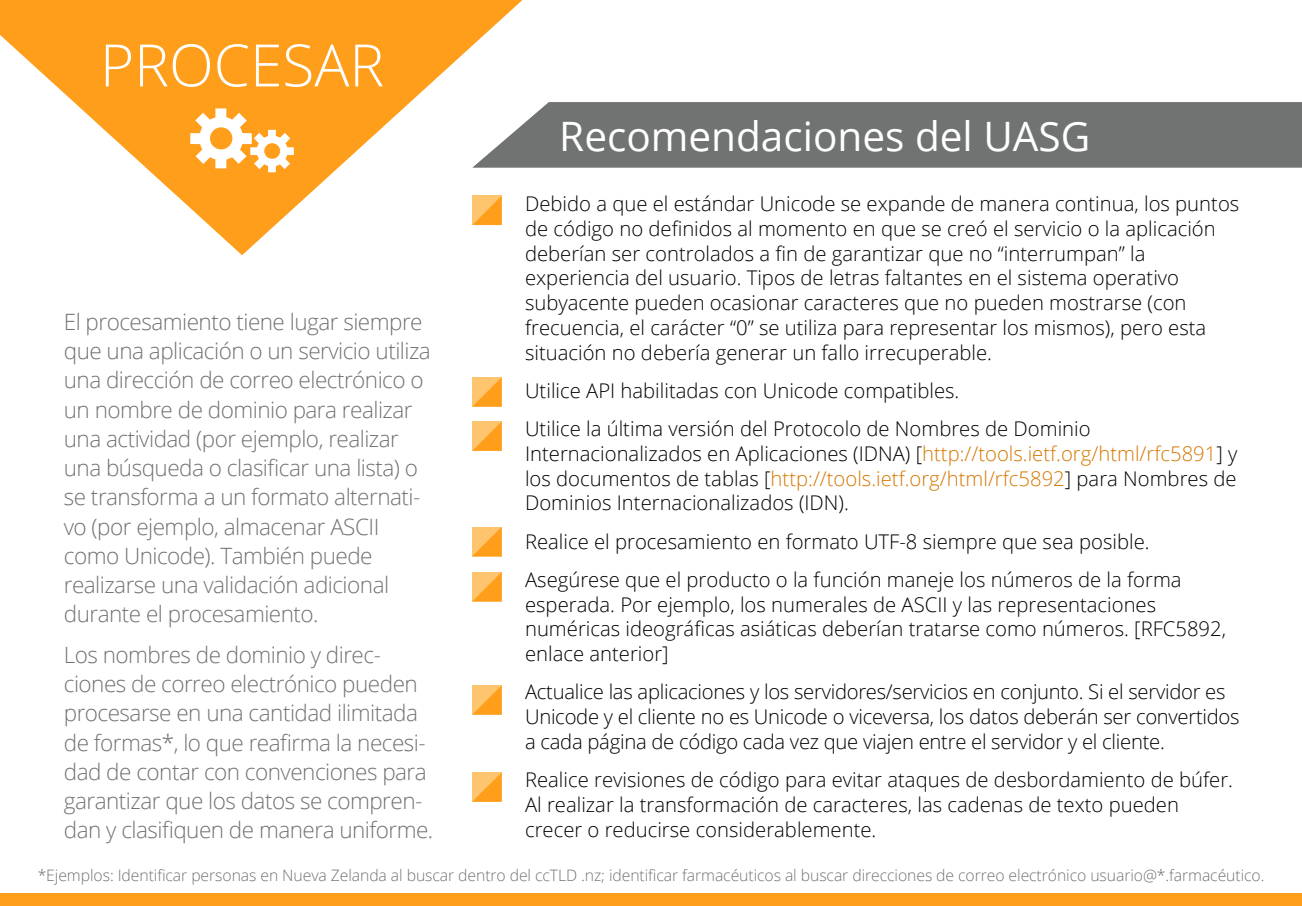
<style>
.page{position:relative;width:1302px;height:906px;background:#fff}
.page>*{position:absolute;margin:0;border:0;box-sizing:border-box;transform-origin:0 0}
.t1{font:300 58.5px "Open Sans";color:#fff}
.t2{font:40.5px "Open Sans";color:#fff}
.t3{font:300 22.5px/29.2px "Open Sans";letter-spacing:-.025em;color:#707372}
.t4{font:300 20.25px/24.8px "Open Sans";color:#000}
.t5{font:300 15.75px "Open Sans";letter-spacing:-.005em;color:#707372}
.s1{color:#d57800}
</style>
<div class="page">
<svg style="left:0;top:0;width:522px;height:255px;fill:#ff9e1b"></svg>
<svg style="left:472px;top:102px;width:829px;height:66px;background:#777a79"></svg>
<svg style="left:472px;top:196px;width:29px;height:29px"></svg>
<svg style="left:472px;top:527px;width:29px;height:29px"></svg>
<svg style="left:472px;top:572px;width:29px;height:29px"></svg>
<svg style="left:472px;top:685px;width:29px;height:29px"></svg>
<svg style="left:472px;top:772px;width:29px;height:29px"></svg>
<svg style="left:190px;top:108px;width:104px;height:64px"></svg>
<div style="left:0;top:893px;width:1301px;height:13px;background:#ff9e1b"></div>
<svg style="left:472px;top:377px;width:29px;height:29px"></svg>
<svg style="left:472px;top:421px;width:29px;height:30px"></svg>
<h1 class="t1" style="left:100px;top:25px;width:286px">PROCESAR</h1>
<p class="t3" style="left:64px;top:306px;width:368px">El procesamiento tiene lugar siempre que una aplicación o un servicio utiliza una dirección de correo electrónico o un nombre de dominio para realizar una actividad (por ejemplo, realizar una búsqueda o clasificar una lista) o se transforma a un formato alternati&shy;vo (por ejemplo, almacenar ASCII como Unicode). También puede realizarse una validación adicional durante el procesamiento.</p>
<p class="t3" style="left:64px;top:639px;width:371px">Los nombres de dominio y direc&shy;ciones de correo electrónico pueden procesarse en una cantidad ilimitada de formas*, lo que reafirma la necesi&shy;dad de contar con convenciones para garantizar que los datos se compren&shy;dan y clasifiquen de manera uniforme.</p>
<h2 class="t2" style="left:559px;top:109px;width:532px">Recomendaciones del UASG</h2>
<p class="t4" style="left:525px;top:191px;width:715px">Debido a que el estándar Unicode se expande de manera continua, los puntos de código no definidos al momento en que se creó el servicio o la aplicación deberían ser controlados a fin de garantizar que no “interrumpan” la experiencia del usuario. Tipos de letras faltantes en el sistema operativo subyacente pueden ocasionar caracteres que no pueden mostrarse (con frecuencia, el carácter “0” se utiliza para representar los mismos), pero esta situación no debería generar un fallo irrecuperable.</p>
<p class="t4" style="left:525px;top:371px;width:567px;line-height:38.2px">Utilice API habilitadas con Unicode compatibles.<br>Utilice la última versión del Protocolo de Nombres de Dominio</p>
<p class="t4" style="left:525px;top:440px;width:713px;text-align:justify">Internacionalizados en Aplicaciones (IDNA) [<span class="s1">http://tools.ietf.org/html/rfc5891</span>] y los documentos de tablas [<span class="s1">http://tools.ietf.org/html/rfc5892</span>] para Nombres de Dominios Internacionalizados (IDN).</p>
<p class="t4" style="left:525px;top:521px;width:658px;line-height:38.2px">Realice el procesamiento en formato UTF-8 siempre que sea posible.<br>Asegúrese que el producto o la función maneje los números de la forma</p>
<p class="t4" style="left:525px;top:591px;width:702px">esperada. Por ejemplo, los numerales de ASCII y las representaciones numéricas ideográficas asiáticas deberían tratarse como números. [RFC5892, enlace anterior]</p>
<p class="t4" style="left:525px;top:679px;width:716px">Actualice las aplicaciones y los servidores/servicios en conjunto. Si el servidor es<br>Unicode y el cliente no es Unicode o viceversa, los datos deberán ser convertidos a cada página de código cada vez que viajen entre el servidor y el cliente.</p>
<p class="t4" style="left:525px;top:767px;width:709px">Realice revisiones de código para evitar ataques de desbordamiento de búfer.<br>Al realizar la transformación de caracteres, las cadenas de texto pueden crecer o reducirse considerablemente.</p>
<p class="t5" style="left:38px;top:864px;width:1227px">*Ejemplos: Identificar personas en Nueva Zelanda al buscar dentro del ccTLD .nz; identificar farmacéuticos al buscar direcciones de correo electrónico usuario@*.farmacéutico.</p>
</div>
